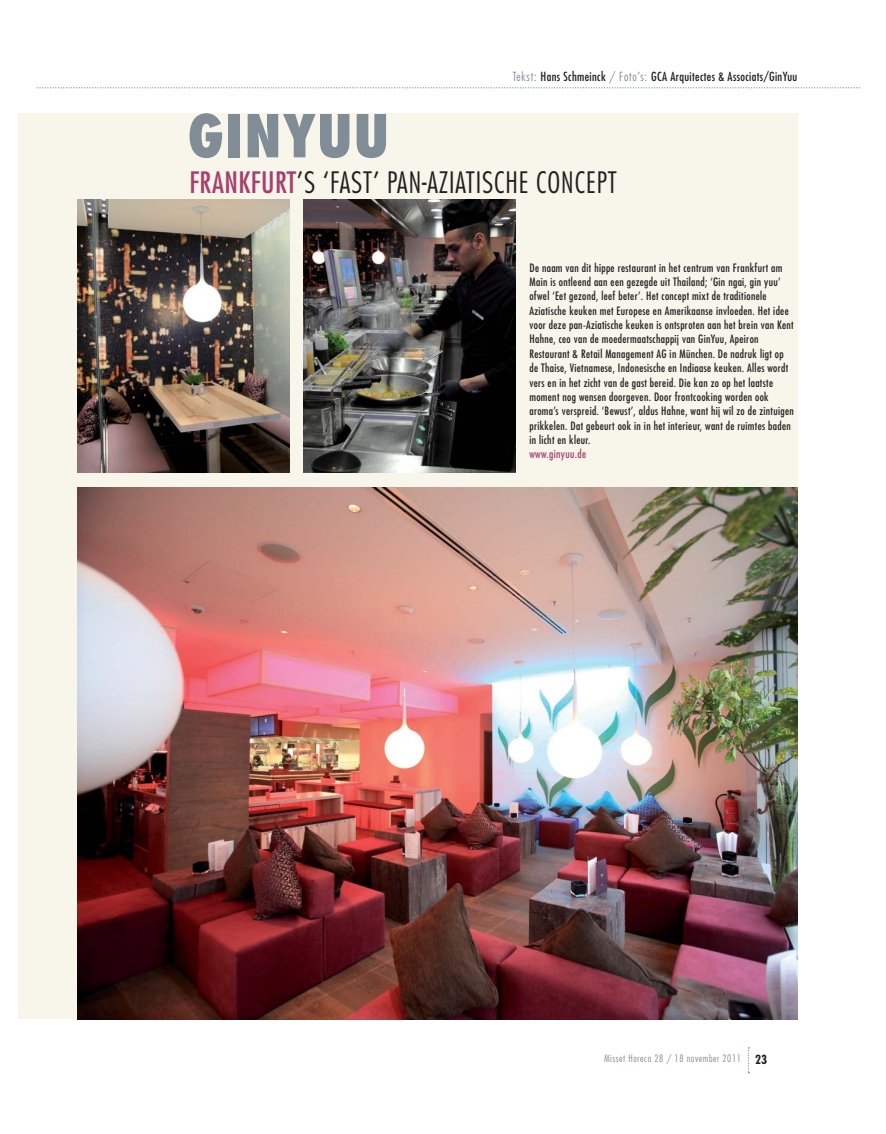
<style>
.page{position:relative;width:886px;height:1134px;background:#fff}
.page>*{position:absolute;margin:0;border:0;box-sizing:border-box;transform-origin:0 0}
.t1{font:800 condensed 57.5px "Futura Std";letter-spacing:.015em;color:#808d97}
.t2{font:300 condensed 28.75px "Futura Std";letter-spacing:.03em;color:#231f20}
.t3{font:condensed 12.25px "Futura Std";letter-spacing:.03em;color:#231f20}
.t4{font:condensed 11.25px/14.4px "Futura Std";letter-spacing:.03em;color:#231f20}
.t5{font:condensed 11.25px "Futura Std";letter-spacing:.03em;color:#a5406e}
.t6{font:300 condensed 10px "Futura Std";letter-spacing:.06em;color:#808d97}
.s1{font-weight:300;color:#808d97}
.s2{font-weight:400;color:#a5406e}
.s3{font-weight:700;font-size:12.25px;color:#231f20}
</style>
<div class="page">
<svg style="left:35px;top:87px;width:824px;height:1px"></svg>
<svg style="left:748px;top:1047px;width:1px;height:26px"></svg>
<div style="left:18px;top:113px;width:779px;height:906px;background:#f8f5eb"></div>
<img style="left:78px;top:487px;width:719px;height:532px">
<img style="left:304px;top:200px;width:211px;height:273px">
<img style="left:78px;top:200px;width:211px;height:273px">
<p class="t3" style="left:513px;top:71px;width:286px"><span class="s1">Tekst:</span> Hans Schmeinck <span class="s1">/ Foto’s:</span> GCA Arquitectes &amp; Associats/GinYuu</p>
<h1 class="t1" style="left:187px;top:104px;width:203px">GINYUU</h1>
<h2 class="t2" style="left:189px;top:166px;width:429px"><span class="s2">FRANKFURT</span>’S ‘FAST’ PAN-AZIATISCHE CONCEPT</h2>
<p class="t4" style="left:529px;top:261px;width:266px">De naam van dit hippe restaurant in het centrum van Frankfurt am Main is ontleend aan een gezegde uit Thailand; ‘Gin ngai, gin yuu’ ofwel ‘Eet gezond, leef beter’. Het concept mixt de traditionele Aziatische keuken met Europese en Amerikaanse invloeden. Het idee voor deze pan-Aziatische keuken is ontsproten aan het brein van Kent Hahne, ceo van de moedermaatschappij van GinYuu, Apeiron Restaurant &amp; Retail Management AG in München. De nadruk ligt op de Thaise, Vietnamese, Indonesische en Indiaase keuken. Alles wordt vers en in het zicht van de gast bereid. Die kan zo op het laatste moment nog wensen doorgeven. Door frontcooking worden ook aroma’s verspreid. ‘Bewust’, aldus Hahne, want hij wil zo de zintuigen prikkelen. Dat gebeurt ook in in het interieur, want de ruimtes baden in licht en kleur.</p>
<p class="t5" style="left:529px;top:449px;width:58px">www.ginyuu.de</p>
<p class="t6" style="left:604px;top:1053px;width:165px">Misset Horeca 28 / 18 november 2011 <span class="s3">23</span></p>
</div>
